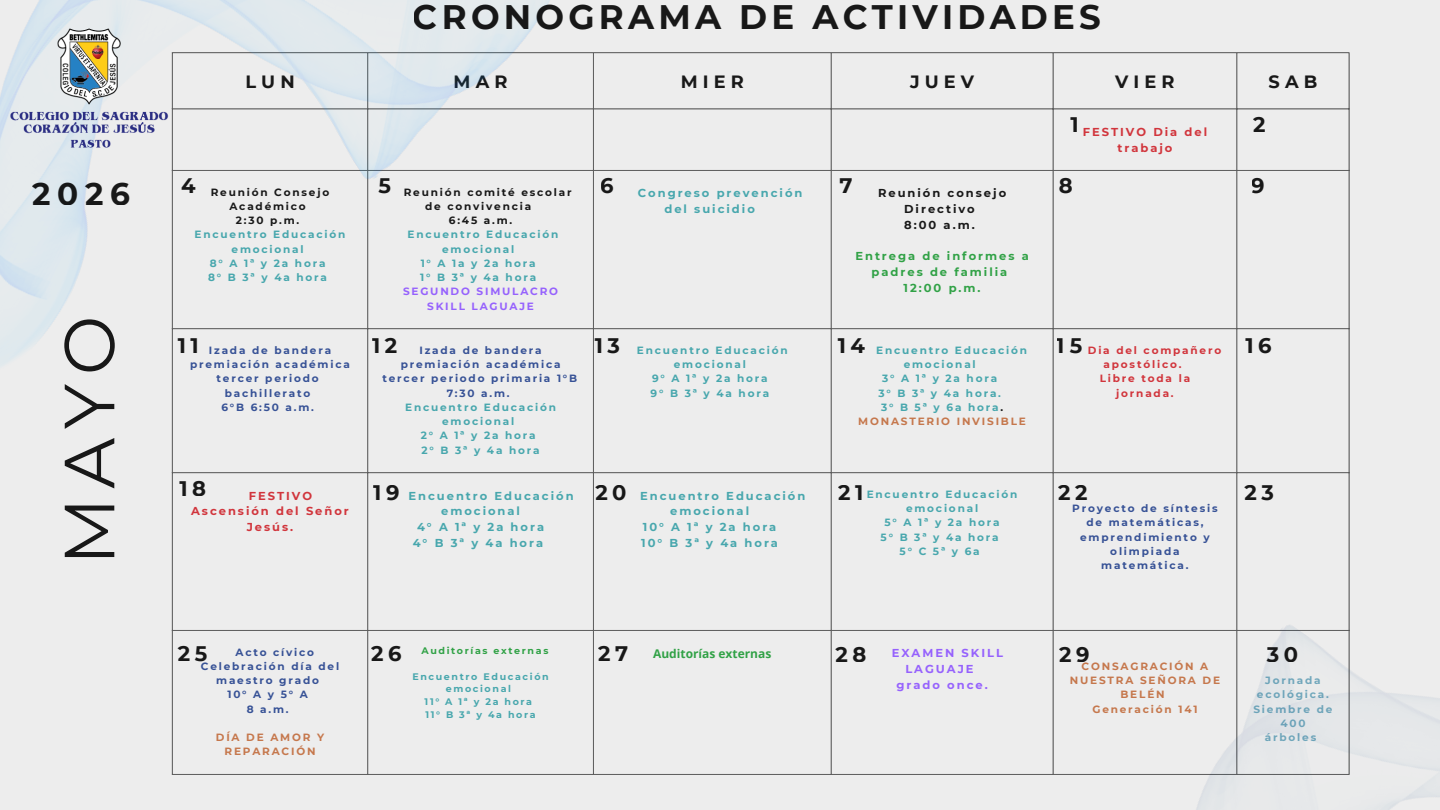
<style>
.page{position:relative;width:1440px;height:810px;background:#ededed}
.page>*{position:absolute;margin:0;border:0;box-sizing:border-box;transform-origin:0 0}
.t1{font:70.8px "Montserrat";color:#000}
.t2{font:700 34px "Montserrat";letter-spacing:.125em;color:#000}
.t3{font:700 31.2px "Montserrat";color:#000}
.t4{font:700 21.1px "Montserrat";letter-spacing:.215em;color:#000}
.t5{font:700 17.8px "Montserrat";letter-spacing:.285em;color:#000}
.t6{font:700 12px "Open Sans";color:#1b9933}
.t7{font:700 11.5px/15.8px "Montserrat";letter-spacing:.175em;color:#359fa6}
.t8{font:700 11.5px/15.8px "Montserrat";letter-spacing:.175em;color:#ce2028;text-align:center}
.t9{font:700 11.5px/15.8px "Montserrat";letter-spacing:.175em;color:#1b9933;text-align:center}
.t10{font:700 11.5px/15.8px "Montserrat";letter-spacing:.175em;color:#000;text-align:center}
.t11{font:700 11.5px "Montserrat";letter-spacing:.175em;color:#8c52ff}
.t12{font:700 10.5px/14.2px "Montserrat";letter-spacing:.175em;color:#359fa6;text-align:center}
.t13{font:700 10.5px/14.2px "Montserrat";letter-spacing:.175em;color:#22408c;text-align:center}
.t14{font:700 10.5px/14.2px "Montserrat";letter-spacing:.175em;color:#c16a3a;text-align:center}
.t15{font:700 10.5px/14.2px "Montserrat";letter-spacing:.175em;color:#000;text-align:center}
.t16{font:700 10.5px "Montserrat";letter-spacing:.175em;color:#ce2028}
.t17{font:700 10.5px/14.2px "Montserrat";letter-spacing:.175em;color:#65a1b7;text-align:center}
.t18{font:700 10.5px/14.2px "Montserrat";letter-spacing:.175em;color:#8c52ff;text-align:center}
.t19{font:700 9.5px/12.8px "Montserrat";letter-spacing:.175em;color:#359fa6;text-align:center}
.t20{font:700 9.5px "Montserrat";letter-spacing:.175em;color:#1b9933}
.s1{color:#000}
</style>
<div class="page">
<hr style="left:172px;top:53px;width:1px;height:721px;background:#4d4d4d">
<hr style="left:367px;top:53px;width:1px;height:721px;background:#4d4d4d">
<hr style="left:593px;top:53px;width:1px;height:721px;background:#4d4d4d">
<hr style="left:831px;top:53px;width:1px;height:721px;background:#4d4d4d">
<hr style="left:1053px;top:53px;width:1px;height:721px;background:#4d4d4d">
<hr style="left:1237px;top:53px;width:1px;height:721px;background:#4d4d4d">
<hr style="left:1349px;top:53px;width:1px;height:721px;background:#4d4d4d">
<hr style="left:172px;top:52px;width:1177px;height:1px;background:#4d4d4d">
<hr style="left:172px;top:109px;width:1177px;height:1px;background:#4d4d4d">
<hr style="left:172px;top:170px;width:1177px;height:1px;background:#4d4d4d">
<hr style="left:172px;top:328px;width:1177px;height:1px;background:#4d4d4d">
<hr style="left:172px;top:472px;width:1177px;height:1px;background:#4d4d4d">
<hr style="left:172px;top:630px;width:1177px;height:1px;background:#4d4d4d">
<hr style="left:172px;top:774px;width:1177px;height:1px;background:#4d4d4d">
<img style="left:0;top:0;width:656px;height:440px">
<img style="left:1089px;top:235px;width:351px;height:575px">
<img style="left:0;top:1px;width:196px;height:172px">
<h3 class="t3" style="left:32px;top:174px;width:99px">2026</h3>
<h1 class="t1" style="left:46px;top:565px;width:251px;rotate:-90deg">MAYO</h1>
<h2 class="t2" style="left:413px;top:-4px;width:690px">CRONOGRAMA DE ACTIVIDADES</h2>
<h3 class="t5" style="left:245px;top:70px;width:51px">LUN</h3>
<h3 class="t5" style="left:454px;top:70px;width:55px">MAR</h3>
<h3 class="t5" style="left:681px;top:70px;width:65px">MIER</h3>
<h3 class="t5" style="left:910px;top:70px;width:66px">JUEV</h3>
<h3 class="t5" style="left:1115px;top:70px;width:61px">VIER</h3>
<h3 class="t5" style="left:1269px;top:70px;width:50px">SAB</h3>
<p class="t8" style="left:1083px;top:124px;width:126px">FESTIVO Dia del trabajo</p>
<p class="t15" style="left:211px;top:185px;width:120px">Reunión Consejo<br>Académico<br>2:30 p.m.</p>
<p class="t12" style="left:195px;top:228px;width:152px">Encuentro Educación emocional<br>8° A 1ª y 2a hora<br>8° B 3ª y 4a hora</p>
<h3 class="t4" style="left:1253px;top:112px;width:14px">2</h3>
<h3 class="t4" style="left:1070px;top:112px;width:10px">1</h3>
<h3 class="t4" style="left:379px;top:173px;width:14px">5</h3>
<h3 class="t4" style="left:1252px;top:173px;width:15px">9</h3>
<h3 class="t4" style="left:601px;top:173px;width:15px">6</h3>
<h3 class="t4" style="left:839px;top:173px;width:15px">7</h3>
<h3 class="t4" style="left:1059px;top:173px;width:15px">8</h3>
<h3 class="t4" style="left:181px;top:173px;width:16px">4</h3>
<p class="t15" style="left:404px;top:185px;width:169px">Reunión comité escolar</p>
<p class="t15" style="left:425px;top:199px;width:108px">de convivencia</p>
<p class="t15" style="left:449px;top:213px;width:65px">6:45 a.m.</p>
<p class="t12" style="left:408px;top:228px;width:152px">Encuentro Educación</p>
<p class="t12" style="left:442px;top:242px;width:74px">emocional</p>
<p class="t12" style="left:421px;top:256px;width:117px">1° A 1a y 2a hora</p>
<p class="t12" style="left:420px;top:270px;width:118px">1° B 3ª y 4a hora</p>
<p class="t18" style="left:403px;top:285px;width:157px">SEGUNDO SIMULACRO<br>SKILL LAGUAJE</p>
<p class="t7" style="left:664px;top:185px;width:140px;text-indent:-27px">Congreso prevención del suicidio</p>
<p class="t10" style="left:878px;top:185px;width:130px">Reunión consejo<br>Directivo<br>8:00 a.m.</p>
<p class="t9" style="left:855px;top:248px;width:175px">Entrega de informes a padres de familia<br>12:00 p.m.</p>
<h3 class="t4" style="left:178px;top:333px;width:23px">11</h3>
<h3 class="t4" style="left:372px;top:333px;width:27px">12</h3>
<h3 class="t4" style="left:838px;top:333px;width:29px">14</h3>
<h3 class="t4" style="left:595px;top:333px;width:27px">13</h3>
<h3 class="t4" style="left:1245px;top:333px;width:28px">16</h3>
<h3 class="t4" style="left:1057px;top:333px;width:27px">15</h3>
<p class="t12" style="left:637px;top:343px;width:152px">Encuentro Educación emocional<br>9° A 1ª y 2a hora<br>9° B 3ª y 4a hora</p>
<p class="t12" style="left:876px;top:343px;width:152px">Encuentro Educación</p>
<p class="t16" style="left:1088px;top:344px;width:135px">Dia del compañero</p>
<p class="t16" style="left:1104px;top:358px;width:79px">apostólico.</p>
<p class="t16" style="left:1100px;top:372px;width:92px">Libre toda la</p>
<p class="t16" style="left:1116px;top:387px;width:59px">jornada.</p>
<p class="t13" style="left:190px;top:343px;width:161px">Izada de bandera premiación académica tercer periodo bachillerato<br>6°B 6:50 a.m.</p>
<p class="t13" style="left:382px;top:343px;width:196px">Izada de bandera premiación académica tercer periodo primaria 1°B<br>7:30 a.m.</p>
<p class="t12" style="left:904px;top:357px;width:74px">emocional</p>
<p class="t12" style="left:882px;top:372px;width:116px">3° A 1ª y 2a hora</p>
<p class="t12" style="left:878px;top:386px;width:124px">3° B 3ª y 4a hora.</p>
<p class="t12" style="left:881px;top:400px;width:124px">3° B 5ª y 6a hora<span class="s1">.</span></p>
<p class="t14" style="left:858px;top:414px;width:169px">MONASTERIO INVISIBLE</p>
<p class="t12" style="left:405px;top:400px;width:152px">Encuentro Educación emocional<br>2° A 1ª y 2a hora<br>2° B 3ª y 4a hora</p>
<h3 class="t4" style="left:179px;top:475px;width:28px">18</h3>
<h3 class="t4" style="left:373px;top:480px;width:28px">19</h3>
<h3 class="t4" style="left:595px;top:480px;width:33px">20</h3>
<h3 class="t4" style="left:1058px;top:480px;width:31px">22</h3>
<h3 class="t4" style="left:838px;top:480px;width:27px">21</h3>
<p class="t12" style="left:867px;top:487px;width:152px">Encuentro Educación emocional<br>5° A 1ª y 2a hora<br>5° B 3ª y 4a hora<br>5°C5ªy6a</p>
<p class="t7" style="left:409px;top:488px;width:167px">Encuentro Educación</p>
<p class="t7" style="left:441px;top:503px;width:80px">emocional</p>
<p class="t7" style="left:417px;top:519px;width:129px">4° A 1ª y 2a hora</p>
<p class="t7" style="left:413px;top:535px;width:132px">4° B 3ª y 4a hora</p>
<p class="t7" style="left:640px;top:488px;width:167px">Encuentro Educación</p>
<p class="t7" style="left:670px;top:503px;width:80px">emocional</p>
<p class="t7" style="left:643px;top:519px;width:135px">10° A 1ª y 2a hora</p>
<p class="t7" style="left:641px;top:535px;width:138px">10° B 3ª y 4a hora</p>
<p class="t8" style="left:249px;top:488px;width:65px">FESTIVO</p>
<p class="t8" style="left:191px;top:503px;width:159px">Ascensión del Señor</p>
<p class="t8" style="left:247px;top:519px;width:48px">Jesús.</p>
<p class="t13" style="left:1072px;top:501px;width:147px">Proyecto de síntesis de matemáticas, emprendimiento y olimpiada matemática.</p>
<h3 class="t4" style="left:1245px;top:480px;width:31px">23</h3>
<h3 class="t4" style="left:178px;top:640px;width:31px">25</h3>
<h3 class="t4" style="left:371px;top:640px;width:32px">26</h3>
<h3 class="t4" style="left:598px;top:640px;width:32px">27</h3>
<h3 class="t4" style="left:835px;top:641px;width:32px">28</h3>
<p class="t20" style="left:421px;top:645px;width:128px">Auditorías externas</p>
<p class="t19" style="left:412px;top:670px;width:138px">Encuentro Educación emocional<br>11° A 1ª y 2a hora<br>11° B 3ª y 4a hora</p>
<p class="t13" style="left:236px;top:645px;width:80px">Acto cívico</p>
<p class="t13" style="left:201px;top:659px;width:140px">Celebración día del</p>
<p class="t13" style="left:216px;top:673px;width:104px">maestro grado</p>
<p class="t13" style="left:227px;top:688px;width:82px">10°Ay5°A</p>
<p class="t13" style="left:247px;top:702px;width:43px">8 a.m.</p>
<p class="t14" style="left:216px;top:730px;width:110px">DÍA DE AMOR Y<br>REPARACIÓN</p>
<p class="t6" style="left:653px;top:645px;width:120px">Auditorías externas</p>
<p class="t11" style="left:892px;top:646px;width:113px">EXAMEN SKILL</p>
<p class="t11" style="left:905px;top:662px;width:70px">LAGUAJE</p>
<p class="t11" style="left:897px;top:678px;width:93px">grado once.</p>
<h3 class="t4" style="left:1059px;top:641px;width:32px">29</h3>
<p class="t14" style="left:1070px;top:659px;width:152px">CONSAGRACIÓN A<br>NUESTRA SEÑORA DE<br>BELÉN<br>Generación 141</p>
<h3 class="t4" style="left:1267px;top:641px;width:33px">30</h3>
<p class="t17" style="left:1253px;top:673px;width:81px">Jornada ecológica.<br>Siembre de<br>400 árboles</p>
</div>
